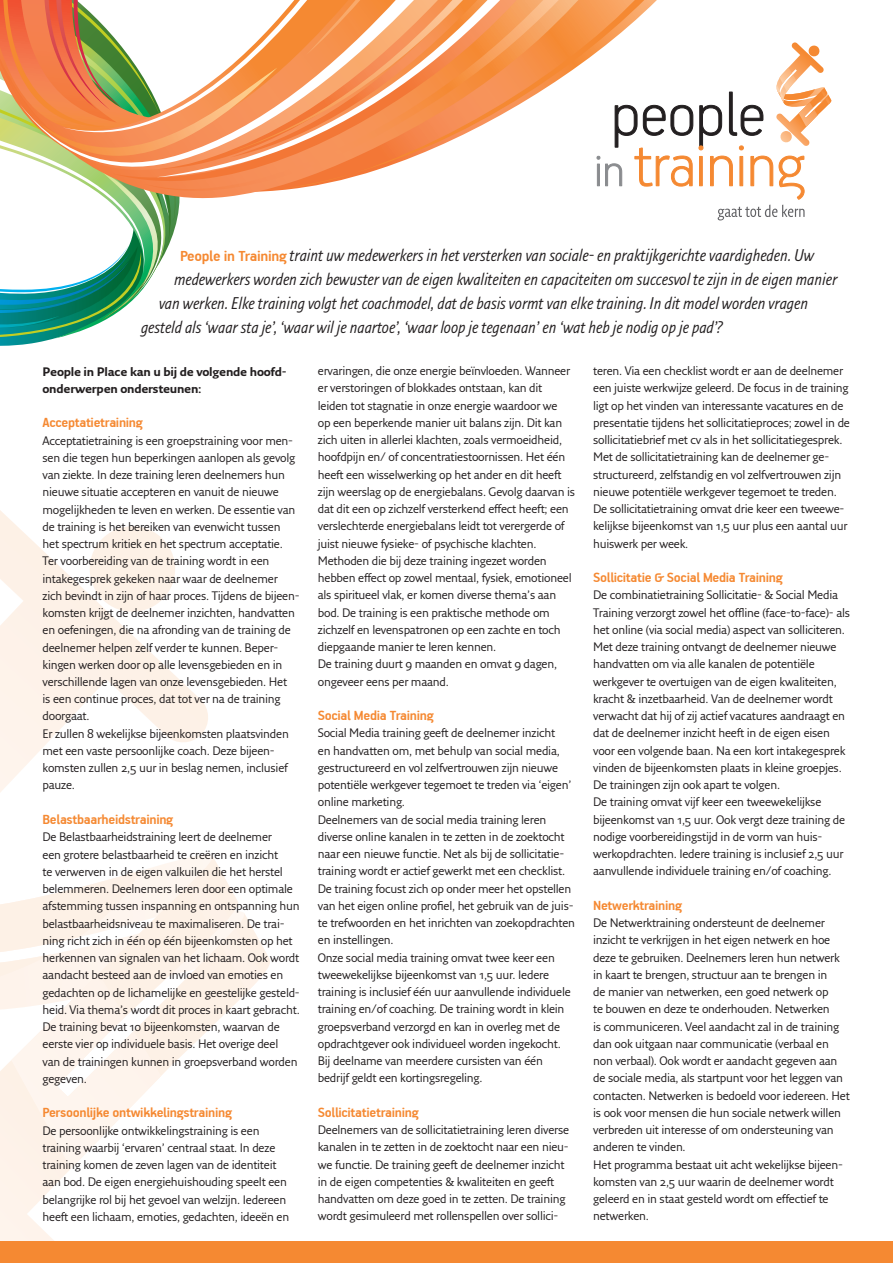
<style>
.page{position:relative;width:893px;height:1263px;background:#fff}
.page>*{position:absolute;margin:0;border:0;box-sizing:border-box;transform-origin:0 0}
.t1{font:italic 16.5px "Fresco Sans Con";color:#231f20}
.t2{font:700 15px "PF Handbook Pro";letter-spacing:-.02em;color:#f58932}
.t3{font:12px/17.2px "Fresco Sans";letter-spacing:-.02em;color:#231f20}
.t4{font:700 12px/17.2px "Fresco Sans";letter-spacing:-.02em;color:#231f20}
.s1{font-family:"PF Handbook Pro";font-weight:700;font-style:normal;color:#f58932}
</style>
<div class="page">
<svg style="left:0;top:510px;width:208px;height:282px"></svg>
<svg style="left:0;top:1168px;width:270px;height:74px"></svg>
<svg style="left:0;top:855px;width:270px;height:313px"></svg>
<div style="left:0;top:1242px;width:893px;height:21px;background:#f58932"></div>
<svg style="left:0;top:42px;width:831px;height:304px"></svg>
<svg style="left:0;top:0;width:106px;height:228px"></svg>
<svg style="left:106px;top:0;width:577px;height:241px"></svg>
<h1 class="t1" style="left:180px;top:245px;width:635px"><span class="s1">People in Training</span> traint uw medewerkers in het versterken van sociale- en praktijkgerichte vaardigheden. Uw</h1>
<h1 class="t1" style="left:174px;top:269px;width:665px">medewerkers worden zich bewuster van de eigen kwaliteiten en capaciteiten om succesvol te zijn in de eigen manier</h1>
<h1 class="t1" style="left:159px;top:293px;width:650px">van werken. Elke training volgt het coachmodel, dat de basis vormt van elke training. In dit model worden vragen</h1>
<h1 class="t1" style="left:141px;top:317px;width:584px">gesteld als ‘waar sta je’, ‘waar wil je naartoe’, ‘waar loop je tegenaan’ en ‘wat heb je nodig op je pad’?</h1>
<p class="t4" style="left:43px;top:362px;width:246px">People in Place kan u bij de volgende hoofd&shy;onderwerpen ondersteunen:</p>
<p class="t2" style="left:43px;top:414px;width:102px">Acceptatietraining</p>
<p class="t3" style="left:43px;top:431px;width:259px">Acceptatietraining is een groepstraining voor men&shy;sen die tegen hun beperkingen aanlopen als gevolg van ziekte. In deze training leren deelnemers hun nieuwe situatie accepteren en vanuit de nieuwe mogelijkheden te leven en werken. De essentie van de training is het bereiken van evenwicht tussen het spectrum kritiek en het spectrum acceptatie.<br>Ter voorbereiding van de training wordt in een intakegesprek gekeken naar waar de deelnemer zich bevindt in zijn of haar proces. Tijdens de bijeen&shy;komsten krijgt de deelnemer inzichten, handvatten en oefeningen, die na afronding van de training de deelnemer helpen zelf verder te kunnen. Beper&shy;kingen werken door op alle levensgebieden en in verschillende lagen van onze levensgebieden. Het<br>is een continue proces, dat tot ver na de training doorgaat.<br>Er zullen 8 wekelijkse bijeenkomsten plaatsvinden met een vaste persoonlijke coach. Deze bijeen&shy;komsten zullen 2,5 uur in beslag nemen, inclusief pauze.</p>
<p class="t2" style="left:43px;top:810px;width:132px">Belastbaarheidstraining</p>
<p class="t3" style="left:43px;top:828px;width:259px">De Belastbaarheidstraining leert de deelnemer<br>een grotere belastbaarheid te creëren en inzicht<br>te verwerven in de eigen valkuilen die het herstel belemmeren. Deelnemers leren door een optimale afstemming tussen inspanning en ontspanning hun belastbaarheidsniveau te maximaliseren. De trai&shy;ning richt zich in één op één bijeenkomsten op het herkennen van signalen van het lichaam. Ook wordt aandacht besteed aan de invloed van emoties en gedachten op de lichamelijke en geestelijke gesteld&shy;heid. Via thema’s wordt dit proces in kaart gebracht.<br>De training bevat 10 bijeenkomsten, waarvan de eerste vier op individuele basis. Het overige deel<br>van de trainingen kunnen in groepsverband worden gegeven.</p>
<p class="t2" style="left:43px;top:1104px;width:191px">Persoonlijke ontwikkelingstraining</p>
<p class="t3" style="left:43px;top:1121px;width:248px">De persoonlijke ontwikkelingstraining is een training waarbij ‘ervaren’ centraal staat. In deze training komen de zeven lagen van de identiteit aan bod. De eigen energiehuishouding speelt een belangrijke rol bij het gevoel van welzijn. Iedereen heeft een lichaam, emoties, gedachten, ideeën en</p>
<p class="t3" style="left:318px;top:362px;width:259px">ervaringen, die onze energie beïnvloeden. Wanneer er verstoringen of blokkades ontstaan, kan dit leiden tot stagnatie in onze energie waardoor we<br>op een beperkende manier uit balans zijn. Dit kan zich uiten in allerlei klachten, zoals vermoeidheid, hoofdpijn en/ of concentratiestoornissen. Het één heeft een wisselwerking op het ander en dit heeft zijn weerslag op de energiebalans. Gevolg daarvan is dat dit een op zichzelf versterkend effect heeft; een verslechterde energiebalans leidt tot verergerde of juist nieuwe fysieke- of psychische klachten.<br>Methoden die bij deze training ingezet worden hebben effect op zowel mentaal, fysiek, emotioneel als spiritueel vlak, er komen diverse thema’s aan bod. De training is een praktische methode om zichzelf en levenspatronen op een zachte en toch diepgaande manier te leren kennen.<br>De training duurt 9 maanden en omvat 9 dagen, ongeveer eens per maand.</p>
<p class="t2" style="left:318px;top:706px;width:117px">Social Media Training</p>
<p class="t3" style="left:318px;top:724px;width:259px">Social Media training geeft de deelnemer inzicht<br>en handvatten om, met behulp van social media, gestructureerd en vol zelfvertrouwen zijn nieuwe potentiële werkgever tegemoet te treden via ‘eigen’ online marketing.<br>Deelnemers van de social media training leren diverse online kanalen in te zetten in de zoektocht naar een nieuwe functie. Net als bij de sollicitatie&shy;training wordt er actief gewerkt met een checklist.<br>De training focust zich op onder meer het opstellen van het eigen online profiel, het gebruik van de juis&shy;te trefwoorden en het inrichten van zoekopdrachten en instellingen.<br>Onze social media training omvat twee keer een tweewekelijkse bijeenkomst van 1,5 uur. Iedere training is inclusief één uur aanvullende individuele training en/of coaching. De training wordt in klein groepsverband verzorgd en kan in overleg met de opdrachtgever ook individueel worden ingekocht.<br>Bij deelname van meerdere cursisten van één bedrijf geldt een kortingsregeling.</p>
<p class="t2" style="left:318px;top:1103px;width:102px">Sollicitatietraining</p>
<p class="t3" style="left:318px;top:1121px;width:253px">Deelnemers van de sollicitatietraining leren diverse kanalen in te zetten in de zoektocht naar een nieu&shy;we functie. De training geeft de deelnemer inzicht in de eigen competenties &amp; kwaliteiten en geeft handvatten om deze goed in te zetten. De training wordt gesimuleerd met rollenspellen over sollici-</p>
<p class="t3" style="left:593px;top:362px;width:258px">teren. Via een checklist wordt er aan de deelnemer een juiste werkwijze geleerd. De focus in de training ligt op het vinden van interessante vacatures en de presentatie tijdens het sollicitatieproces; zowel in de sollicitatiebrief met cv als in het sollicitatiegesprek.<br>Met de sollicitatietraining kan de deelnemer ge&shy;structureerd, zelfstandig en vol zelfvertrouwen zijn nieuwe potentiële werkgever tegemoet te treden.<br>De sollicitatietraining omvat drie keer een tweewe&shy;kelijkse bijeenkomst van 1,5 uur plus een aantal uur huiswerk per week.</p>
<p class="t2" style="left:593px;top:568px;width:191px">Sollicitatie &amp; Social Media Training</p>
<p class="t3" style="left:593px;top:586px;width:258px">De combinatietraining Sollicitatie- &amp; Social Media Training verzorgt zowel het offline (face-to-face)- als het online (via social media) aspect van solliciteren.<br>Met deze training ontvangt de deelnemer nieuwe handvatten om via alle kanalen de potentiële werkgever te overtuigen van de eigen kwaliteiten, kracht &amp; inzetbaarheid. Van de deelnemer wordt verwacht dat hij of zij actief vacatures aandraagt en dat de deelnemer inzicht heeft in de eigen eisen voor een volgende baan. Na een kort intakegesprek vinden de bijeenkomsten plaats in kleine groepjes.<br>De trainingen zijn ook apart te volgen.<br>De training omvat vijf keer een tweewekelijkse bijeenkomst van 1,5 uur. Ook vergt deze training de nodige voorbereidingstijd in de vorm van huis&shy;werkopdrachten. Iedere training is inclusief 2,5 uur aanvullende individuele training en/of coaching.</p>
<p class="t2" style="left:593px;top:896px;width:91px">Netwerktraining</p>
<p class="t3" style="left:593px;top:914px;width:258px">De Netwerktraining ondersteunt de deelnemer inzicht te verkrijgen in het eigen netwerk en hoe deze te gebruiken. Deelnemers leren hun netwerk in kaart te brengen, structuur aan te brengen in<br>de manier van netwerken, een goed netwerk op<br>te bouwen en deze te onderhouden. Netwerken<br>is communiceren. Veel aandacht zal in de training dan ook uitgaan naar communicatie (verbaal en non verbaal). Ook wordt er aandacht gegeven aan de sociale media, als startpunt voor het leggen van contacten. Netwerken is bedoeld voor iedereen. Het is ook voor mensen die hun sociale netwerk willen verbreden uit interesse of om ondersteuning van anderen te vinden.<br>Het programma bestaat uit acht wekelijkse bijeen&shy;komsten van 2,5 uur waarin de deelnemer wordt geleerd en in staat gesteld wordt om effectief te netwerken.</p>
</div>
